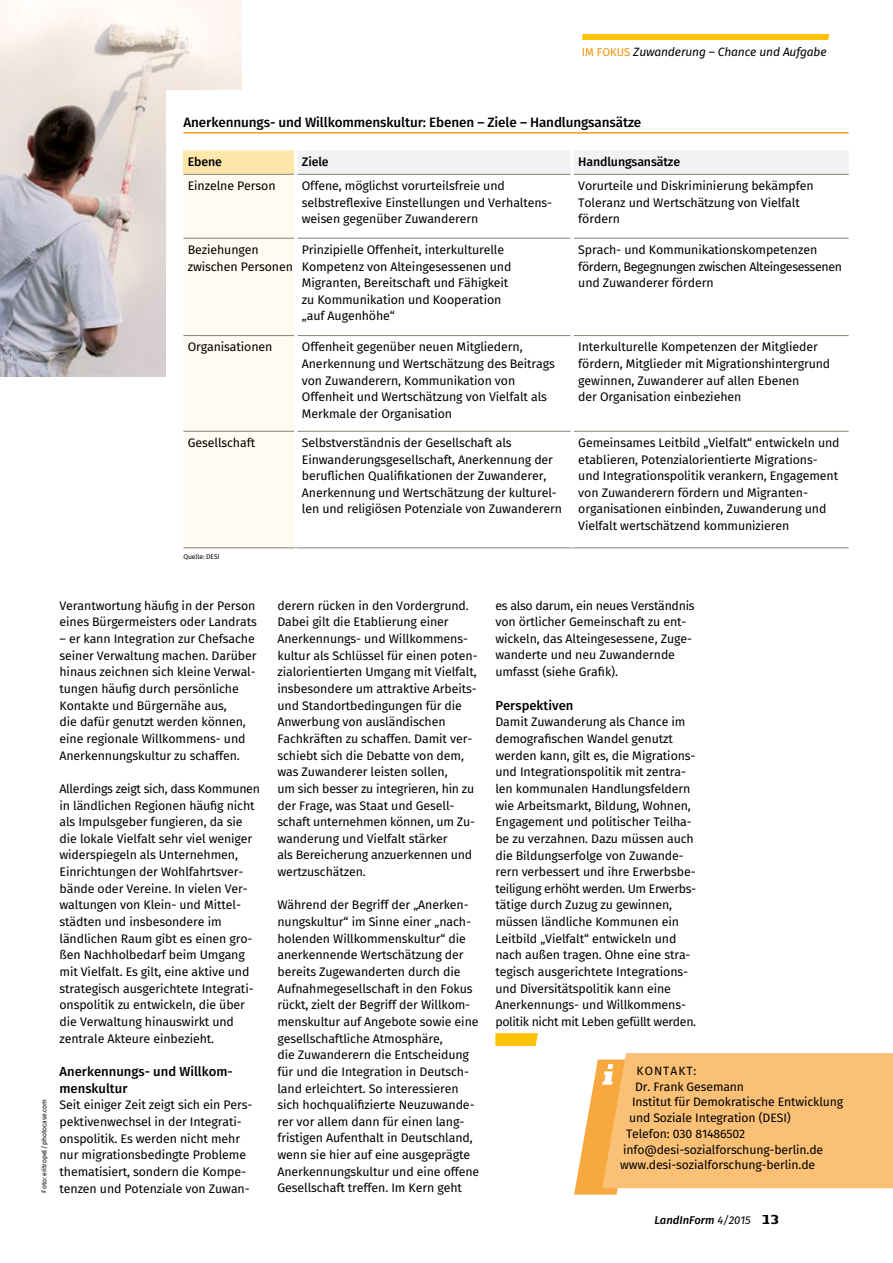
<style>
.page{position:relative;width:893px;height:1263px;background:#fff}
.page>*{position:absolute;margin:0;border:0;box-sizing:border-box;transform-origin:0 0}
.t1{font:500 13.5px "Fira Sans";letter-spacing:-.01em;color:#000}
.t2{font:500 13.05px/16.6px "Fira Sans";color:#000}
.t3{font:12.3px/16.6px "Fira Sans";letter-spacing:-.01em;color:#000}
.t4{font:500 12.3px "Fira Sans";letter-spacing:-.01em;color:#000}
.t5{font:12.15px "Fira Sans";letter-spacing:-.01em;color:#000}
.t6{font:italic 12px "Fira Sans";letter-spacing:-.01em;color:#000}
.t7{font:12px "Fira Sans";letter-spacing:.085em;color:#000}
.t8{font:italic 500 11.25px "Fira Sans";color:#000}
.t9{font:6.75px "Fira Sans";letter-spacing:-.01em;color:#000}
.s1{font-style:normal;font-size:11.25px;color:#f39100}
.s2{font-weight:400}
.s3{font-family:"Authentic Sans Std";font-weight:700;font-style:normal;font-size:13.5px}
</style>
<div class="page">
<img style="left:0;top:0;width:241px;height:377px">
<div style="left:166px;top:90px;width:216px;height:339px;background:#fff"></div>
<svg style="left:495px;top:1033px;width:43px;height:13px"></svg>
<svg style="left:582px;top:34px;width:247px;height:6px"></svg>
<svg style="left:574px;top:1053px;width:319px;height:142px;background:#fac47f"></svg>
<hr style="left:183px;top:132px;width:666px;height:1px;background:#f39100">
<div style="left:183px;top:150px;width:113px;height:24px;background:#ffe7ab"></div>
<div style="left:296px;top:150px;width:276px;height:24px;background:#f2f2f2"></div>
<div style="left:572px;top:150px;width:277px;height:24px;background:#f2f2f2"></div>
<div style="left:183px;top:174px;width:113px;height:64px;background:#fffbf1"></div>
<div style="left:183px;top:238px;width:113px;height:98px;background:#fffbf1"></div>
<div style="left:183px;top:336px;width:113px;height:95px;background:#fffbf1"></div>
<div style="left:183px;top:431px;width:113px;height:117px;background:#fffbf1"></div>
<hr style="left:183px;top:174px;width:111px;height:1px;background:#848472">
<hr style="left:297px;top:174px;width:274px;height:1px;background:#848472">
<hr style="left:574px;top:174px;width:275px;height:1px;background:#848472">
<hr style="left:183px;top:238px;width:111px;height:1px;background:#848472">
<hr style="left:297px;top:238px;width:274px;height:1px;background:#848472">
<hr style="left:574px;top:238px;width:275px;height:1px;background:#848472">
<hr style="left:183px;top:335px;width:111px;height:1px;background:#848472">
<hr style="left:297px;top:335px;width:274px;height:1px;background:#848472">
<hr style="left:574px;top:335px;width:275px;height:1px;background:#848472">
<hr style="left:183px;top:431px;width:111px;height:1px;background:#848472">
<hr style="left:297px;top:431px;width:274px;height:1px;background:#848472">
<hr style="left:574px;top:431px;width:275px;height:1px;background:#848472">
<hr style="left:183px;top:547px;width:113px;height:1px;background:#848472">
<hr style="left:296px;top:547px;width:276px;height:1px;background:#848472">
<hr style="left:572px;top:547px;width:277px;height:1px;background:#848472">
<hr style="left:294px;top:150px;width:3px;height:24px;background:#fff">
<hr style="left:571px;top:150px;width:3px;height:24px;background:#fff">
<hr style="left:294px;top:174px;width:3px;height:64px;background:#fff">
<hr style="left:294px;top:238px;width:3px;height:98px;background:#fff">
<hr style="left:294px;top:336px;width:3px;height:95px;background:#fff">
<hr style="left:294px;top:431px;width:3px;height:116px;background:#fff">
<h1 class="t6" style="left:582px;top:44px;width:246px"><span class="s1">IM FOKUS</span> Zuwanderung – Chance und Aufgabe</h1>
<p class="t1" style="left:183px;top:113px;width:459px">Anerkennungs- und Willkommenskultur: Ebenen – Ziele – Handlungsansätze</p>
<p class="t4" style="left:188px;top:153px;width:36px">Ebene</p>
<p class="t4" style="left:302px;top:153px;width:28px">Ziele</p>
<p class="t4" style="left:578px;top:153px;width:103px">Handlungsansätze</p>
<p class="t3" style="left:188px;top:178px;width:89px">Einzelne Person</p>
<p class="t3" style="left:302px;top:178px;width:252px">Offene, möglichst vorurteilsfreie und selbstreflexive Einstellungen und Verhaltens&shy;weisen gegenüber Zuwanderern</p>
<p class="t3" style="left:578px;top:178px;width:237px">Vorurteile und Diskriminierung bekämpfen<br>Toleranz und Wertschätzung von Vielfalt fördern</p>
<p class="t3" style="left:188px;top:242px;width:107px">Beziehungen zwischen Personen</p>
<p class="t3" style="left:302px;top:242px;width:211px">Prinzipielle Offenheit, interkulturelle Kompetenz von Alteingesessenen und Migranten, Bereitschaft und Fähigkeit zu Kommunikation und Kooperation „auf Augenhöhe“</p>
<p class="t3" style="left:578px;top:242px;width:265px">Sprach- und Kommunikationskompetenzen fördern, Begegnungen zwischen Alteingesessenen und Zuwanderer fördern</p>
<p class="t3" style="left:188px;top:340px;width:86px">Organisationen</p>
<p class="t3" style="left:302px;top:340px;width:255px">Offenheit gegenüber neuen Mitgliedern, Anerkennung und Wertschätzung des Beitrags von Zuwanderern, Kommunikation von Offenheit und Wertschätzung von Vielfalt als Merkmale der Organisation</p>
<p class="t3" style="left:578px;top:339px;width:254px">Interkulturelle Kompetenzen der Mitglieder fördern, Mitglieder mit Migrationshintergrund gewinnen, Zuwanderer auf allen Ebenen<br>der Organisation einbeziehen</p>
<p class="t3" style="left:188px;top:435px;width:69px">Gesellschaft</p>
<p class="t3" style="left:302px;top:435px;width:262px">Selbstverständnis der Gesellschaft als Einwanderungsgesellschaft, Anerkennung der beruflichen Qualifikationen der Zuwanderer, Anerkennung und Wertschätzung der kulturel&shy;len und religiösen Potenziale von Zuwanderern</p>
<p class="t3" style="left:578px;top:435px;width:263px">Gemeinsames Leitbild „Vielfalt“ entwickeln und etablieren, Potenzialorientierte Migrations&shy;und Integrationspolitik verankern, Engagement von Zuwanderern fördern und Migranten&shy;organisationen einbinden, Zuwanderung und Vielfalt wertschätzend kommunizieren</p>
<p class="t9" style="left:183px;top:552px;width:38px">Quelle: DESI</p>
<p class="t9" style="left:39px;top:1192px;width:95px;rotate:-90deg">Foto: eritropel / photocase.com</p>
<p class="t3" style="left:60px;top:598px;width:199px">Verantwortung häufig in der Person eines Bürgermeisters oder Landrats</p>
<p class="t3" style="left:60px;top:631px;width:198px">– er kann Integration zur Chefsache seiner Verwaltung machen. Darüber hinaus zeichnen sich kleine Verwal&shy;tungen häufig durch persönliche Kontakte und Bürgernähe aus,<br>die dafür genutzt werden können, eine regionale Willkommens- und Anerkennungskultur zu schaffen.</p>
<p class="t3" style="left:60px;top:781px;width:202px">Allerdings zeigt sich, dass Kommunen in ländlichen Regionen häufig nicht als Impulsgeber fungieren, da sie die lokale Vielfalt sehr viel weniger widerspiegeln als Unternehmen, Einrichtungen der Wohlfahrtsver&shy;bände oder Vereine. In vielen Ver&shy;waltungen von Klein- und Mittel&shy;städten und insbesondere im ländlichen Raum gibt es einen gro&shy;ßen Nachholbedarf beim Umgang mit Vielfalt. Es gilt, eine aktive und strategisch ausgerichtete Integrati&shy;onspolitik zu entwickeln, die über die Verwaltung hinauswirkt und zentrale Akteure einbezieht.</p>
<h2 class="t2" style="left:60px;top:1064px;width:175px">Anerkennungs- und Willkom&shy;menskultur</h2>
<p class="t3" style="left:60px;top:1097px;width:195px">Seit einiger Zeit zeigt sich ein Pers&shy;pektivenwechsel in der Integrati&shy;onspolitik. Es werden nicht mehr nur migrationsbedingte Probleme thematisiert, sondern die Kompe&shy;tenzen und Potenziale von Zuwan-</p>
<p class="t3" style="left:277px;top:598px;width:202px">derern rücken in den Vordergrund.<br>Dabei gilt die Etablierung einer Anerkennungs- und Willkommens&shy;kultur als Schlüssel für einen poten&shy;zialorientierten Umgang mit Vielfalt, insbesondere um attraktive Arbeits&shy;und Standortbedingungen für die Anwerbung von ausländischen Fachkräften zu schaffen. Damit ver&shy;schiebt sich die Debatte von dem, was Zuwanderer leisten sollen,<br>um sich besser zu integrieren, hin zu der Frage, was Staat und Gesell&shy;schaft unternehmen können, um Zu&shy;wanderung und Vielfalt stärker<br>als Bereicherung anzuerkennen und wertzuschätzen.</p>
<p class="t3" style="left:277px;top:898px;width:203px">Während der Begriff der „Anerken&shy;nungskultur“ im Sinne einer „nach&shy;holenden Willkommenskultur“ die anerkennende Wertschätzung der bereits Zugewanderten durch die Aufnahmegesellschaft in den Fokus rückt, zielt der Begriff der Willkom&shy;menskultur auf Angebote sowie eine gesellschaftliche Atmosphäre,<br>die Zuwanderern die Entscheidung für und die Integration in Deutsch&shy;land erleichtert. So interessieren sich hochqualifizierte Neuzuwande&shy;rer vor allem dann für einen lang&shy;fristigen Aufenthalt in Deutschland, wenn sie hier auf eine ausgeprägte Anerkennungskultur und eine offene Gesellschaft treffen. Im Kern geht</p>
<p class="t3" style="left:495px;top:598px;width:201px">es also darum, ein neues Verständnis von örtlicher Gemeinschaft zu ent&shy;wickeln, das Alteingesessene, Zuge&shy;wanderte und neu Zuwandernde umfasst (siehe Grafik).</p>
<h3 class="t2" style="left:495px;top:698px;width:80px">Perspektiven</h3>
<p class="t3" style="left:495px;top:715px;width:202px">Damit Zuwanderung als Chance im demografischen Wandel genutzt werden kann, gilt es, die Migrations&shy;und Integrationspolitik mit zentra&shy;len kommunalen Handlungsfeldern wie Arbeitsmarkt, Bildung, Wohnen, Engagement und politischer Teilha&shy;be zu verzahnen. Dazu müssen auch die Bildungserfolge von Zuwande&shy;rern verbessert und ihre Erwerbsbe&shy;teiligung erhöht werden. Um Erwerbs&shy;tätige durch Zuzug zu gewinnen, müssen ländliche Kommunen ein Leitbild „Vielfalt“ entwickeln und nach außen tragen. Ohne eine stra&shy;tegisch ausgerichtete Integrations&shy;und Diversitätspolitik kann eine Anerkennungs- und Willkommens&shy;politik nicht mit Leben gefüllt werden.</p>
<h3 class="t7" style="left:637px;top:1062px;width:61px">KONTAKT:</h3>
<p class="t5" style="left:635px;top:1078px;width:111px">Dr. Frank Gesemann</p>
<p class="t5" style="left:632px;top:1093px;width:213px">Institut für Demokratische Entwicklung</p>
<p class="t5" style="left:629px;top:1109px;width:163px">und Soziale Integration (DESI)</p>
<p class="t5" style="left:626px;top:1125px;width:121px">Telefon: 030 81486502</p>
<p class="t5" style="left:623px;top:1141px;width:202px">info@desi-sozialforschung-berlin.de</p>
<p class="t5" style="left:620px;top:1156px;width:197px">www.desi-sozialforschung-berlin.de</p>
<p class="t8" style="left:654px;top:1212px;width:126px">LandInForm <span class="s2">4/2015</span> <span class="s3">13</span></p>
</div>
